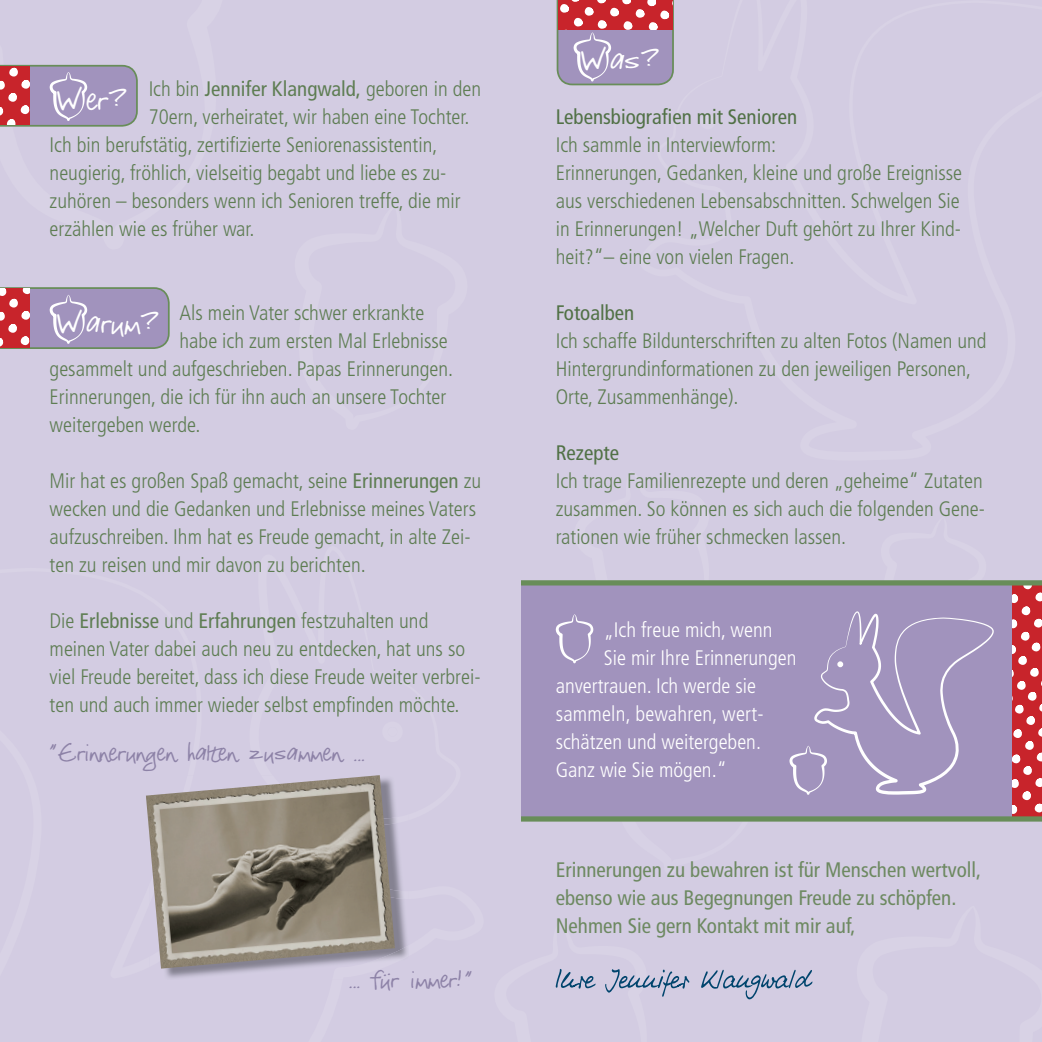
<style>
.page{position:relative;width:1042px;height:1042px;background:#d3cce2}
.page>*{position:absolute;margin:0;border:0;box-sizing:border-box;transform-origin:0 0}
.t1{font:31.5px "Celebratethe Day";color:#fff}
.t2{font:24.5px "Celebratethe Day";color:#8d82a7}
.t3{font:300 condensed 21px/28px "Frutiger";color:#5e7d53}
.t4{font:300 condensed 21px "Frutiger";color:#fff}
.t5{font:condensed 21px/28px "Frutiger";color:#6d8961}
.t6{font:condensed 21px "Frutiger";color:#517146}
.s1{font-size:35px}
.s2{font-weight:400}
</style>
<div class="page">
<div style="left:521px;top:585px;width:521px;height:234px;background:#a193bd"></div>
<svg style="left:556px;top:585px;width:227px;height:237px"></svg>
<svg style="left:555px;top:969px;width:257px;height:31px"></svg>
<img style="left:161px;top:815px;width:246px;height:163px">
<img style="left:146px;top:775px;width:249px;height:193px">
<svg style="left:1012px;top:585px;width:30px;height:231px;background:#d24f54"></svg>
<div style="left:521px;top:816px;width:521px;height:5px;background:#688d59"></div>
<div style="left:521px;top:580px;width:521px;height:5px;background:#688d59"></div>
<svg style="left:0;top:65px;width:138px;height:62px;background:#ab88a3"></svg>
<svg style="left:0;top:287px;width:170px;height:62px;background:#a98ba7"></svg>
<svg style="left:557px;top:0;width:117px;height:85px;background:#b37e96"></svg>
<svg style="left:789px;top:580px;width:205px;height:215px"></svg>
<h1 class="t1" style="left:56px;top:83px;width:73px"><span class="s1">W</span> er?</h1>
<p class="t3" style="left:149px;top:75px;width:334px">Ich bin <span class="s2">Jennifer Klangwald,</span> geboren in den</p>
<p class="t3" style="left:149px;top:103px;width:322px">70ern, verheiratet, wir haben eine Tochter.</p>
<p class="t3" style="left:50px;top:131px;width:389px">Ich bin berufstätig, zertifizierte Seniorenassistentin,</p>
<p class="t3" style="left:50px;top:159px;width:398px">neugierig, fröhlich, vielseitig begabt und liebe es zu-</p>
<p class="t3" style="left:50px;top:187px;width:413px">zuhören – besonders wenn ich Senioren treffe, die mir</p>
<p class="t3" style="left:50px;top:215px;width:206px">erzählen wie es früher war.</p>
<h1 class="t1" style="left:56px;top:306px;width:105px"><span class="s1">W</span> arum?</h1>
<p class="t3" style="left:180px;top:299px;width:246px">Als mein Vater schwer erkrankte</p>
<p class="t3" style="left:180px;top:327px;width:270px">habe ich zum ersten Mal Erlebnisse</p>
<p class="t3" style="left:50px;top:355px;width:405px">gesammelt und aufgeschrieben. Papas Erinnerungen.</p>
<p class="t3" style="left:50px;top:383px;width:398px">Erinnerungen, die ich für ihn auch an unsere Tochter</p>
<p class="t3" style="left:50px;top:411px;width:152px">weitergeben werde.</p>
<p class="t3" style="left:50px;top:467px;width:433px">Mir hat es großen Spaß gemacht, seine <span class="s2">Erinnerungen</span> zu wecken und die Gedanken und Erlebnisse meines Vaters aufzuschreiben. Ihm hat es Freude gemacht, in alte Zei&shy;ten zu reisen und mir davon zu berichten.</p>
<p class="t3" style="left:50px;top:607px;width:432px">Die <span class="s2">Erlebnisse</span> und <span class="s2">Erfahrungen</span> festzuhalten und meinen Vater dabei auch neu zu entdecken, hat uns so viel Freude bereitet, dass ich diese Freude weiter verbrei&shy;ten und auch immer wieder selbst empfinden möchte.</p>
<p class="t2" style="left:50px;top:740px;width:317px">”Erinnerungen halten zusammen ...</p>
<p class="t2" style="left:349px;top:967px;width:125px">... fur immer! ”</p>
<p class="t2" style="left:383px;top:958px;width:9px">..</p>
<h1 class="t1" style="left:580px;top:43px;width:81px"><span class="s1">W</span> as?</h1>
<p class="t6" style="left:556px;top:105px;width:243px">Lebensbiografien mit Senioren</p>
<p class="t3" style="left:556px;top:131px;width:408px">Ich sammle in Interviewform:<br>Erinnerungen, Gedanken, kleine und große Ereignisse aus verschiedenen Lebensabschnitten. Schwelgen Sie in Erinnerungen! „Welcher Duft gehört zu Ihrer Kind&shy;heit?“– eine von vielen Fragen.</p>
<p class="t6" style="left:556px;top:301px;width:80px">Fotoalben</p>
<p class="t3" style="left:556px;top:327px;width:432px">Ich schaffe Bildunterschriften zu alten Fotos (Namen und<br>Hintergrundinformationen zu den jeweiligen Personen,<br>Orte, Zusammenhänge).</p>
<p class="t6" style="left:556px;top:441px;width:65px">Rezepte</p>
<p class="t3" style="left:556px;top:467px;width:431px;text-align:justify">Ich trage Familienrezepte und deren „geheime“ Zutaten zusammen. So können es sich auch die folgenden Gene&shy;rationen wie früher schmecken lassen.</p>
<p class="t4" style="left:604px;top:618px;width:170px">„Ich freue mich, wenn</p>
<p class="t4" style="left:604px;top:646px;width:194px">Sie mir Ihre Erinnerungen</p>
<p class="t4" style="left:556px;top:674px;width:202px">anvertrauen. Ich werde sie</p>
<p class="t4" style="left:556px;top:702px;width:209px">sammeln, bewahren, wert-</p>
<p class="t4" style="left:556px;top:730px;width:207px">schätzen und weitergeben.</p>
<p class="t4" style="left:556px;top:758px;width:173px">Ganz wie Sie mögen.“</p>
<p class="t5" style="left:556px;top:856px;width:427px">Erinnerungen zu bewahren ist für Menschen wertvoll, ebenso wie aus Begegnungen Freude zu schöpfen.<br>Nehmen Sie gern Kontakt mit mir auf,</p>
</div>
